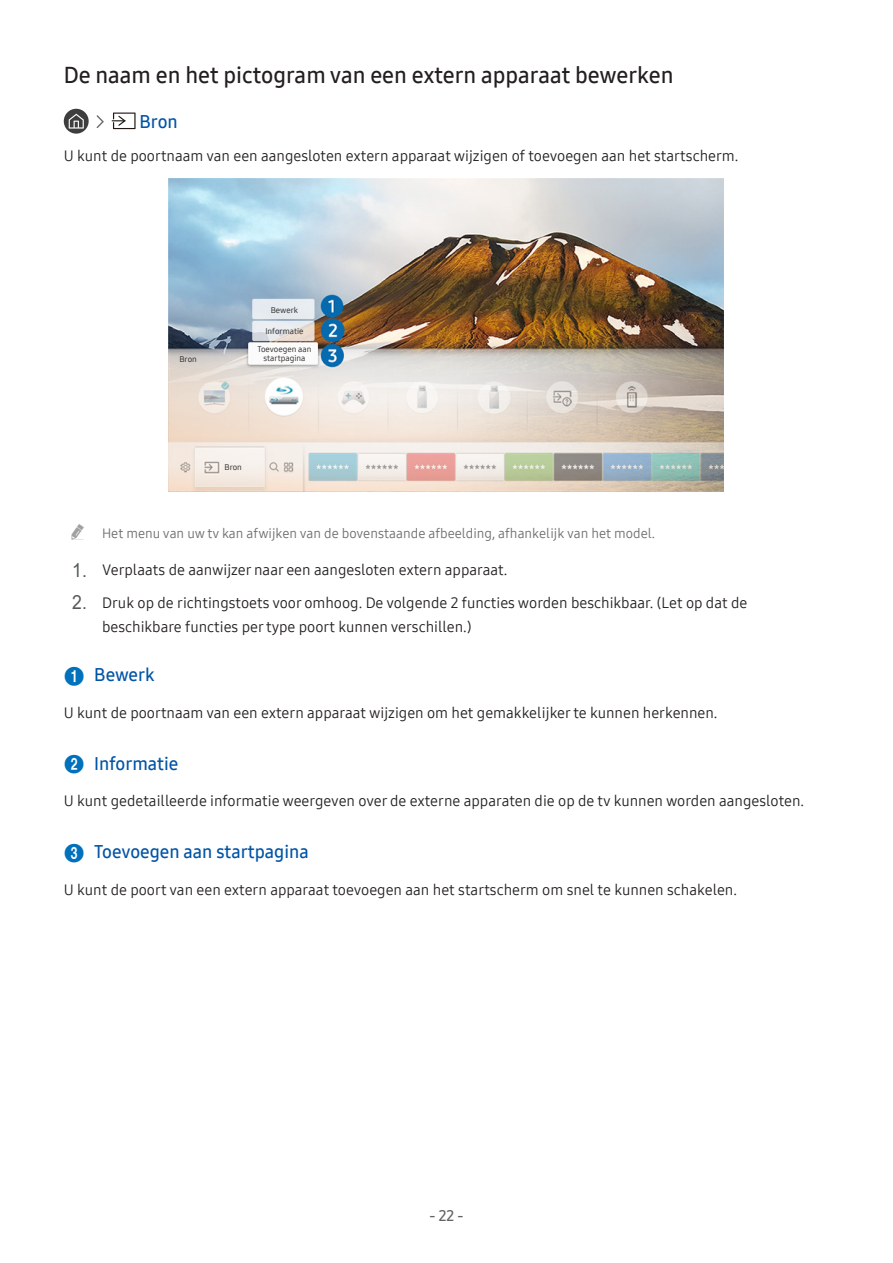
<style>
.page{position:relative;width:893px;height:1263px;background:#fff}
.page>*{position:absolute;margin:0;border:0;box-sizing:border-box;transform-origin:0 0}
.Heading2{font:22.5px "Samsung One 600";color:#231f20}
.Description-navi{font:18px "Samsung One 600";color:#0154a6}
.Description{font:15px/24px "Samsung One 400";color:#231f20}
.t1{font:15px "Samsung One 600";color:#636366}
.t2{font:13.5px "Samsung One 400";color:#6c6d70}
.Description-Center-C{font:8.25px/9px "Samsung One 400";color:#231f20;text-align:center}
.Description-Cell{font:8.25px "Samsung One 400";color:#231f20}
.s1{font-family:"Arial";font-size:19.5px;color:#57585a}
.s2{font-family:"Numberblackfilled";font-size:19.5px;color:#0071bc}
</style>
<div class="page">
<div style="left:64px;top:109px;width:25px;height:25px;background:#3e3e3f;border-radius:50%"></div>
<svg style="left:69px;top:114px;width:15px;height:15px"></svg>
<svg style="left:97px;top:115px;width:7px;height:13px"></svg>
<svg style="left:112px;top:113px;width:24px;height:16px"></svg>
<img style="left:169px;top:179px;width:555px;height:312px">
<p class="Heading2" style="left:64px;top:60px;width:611px">De naam en het pictogram van een extern apparaat bewerken</p>
<p class="Description-navi" style="left:140px;top:109px;width:40px">Bron</p>
<p class="Description" style="left:64px;top:143px;width:676px">U kunt de poortnaam van een aangesloten extern apparaat wijzigen of toevoegen aan het startscherm.</p>
<p class="Description-Center-C" style="left:271px;top:305px;width:29px">Bewerk</p>
<p class="Description-Center-C" style="left:265px;top:327px;width:40px">Informatie</p>
<p class="Description-Cell" style="left:179px;top:354px;width:19px">Bron</p>
<p class="Description-Center-C" style="left:257px;top:345px;width:55px">Toevoegen aan startpagina</p>
<p class="Description-Cell" style="left:225px;top:462px;width:19px">Bron</p>
<p class="t2" style="left:102px;top:525px;width:555px">Het menu van uw tv kan afwijken van de bovenstaande afbeelding, afhankelijk van het model.</p>
<p class="Description" style="left:72px;top:558px;width:437px"><span class="s1">1.</span> Verplaats de aanwijzer naar een aangesloten extern apparaat.</p>
<p class="Description" style="left:102px;top:590px;width:647px;text-indent:-30px"><span class="s1">2.</span> Druk op de richtingstoets voor omhoog. De volgende 2 functies worden beschikbaar. (Let op dat de beschikbare functies per type poort kunnen verschillen.)</p>
<p class="Description-navi" style="left:64px;top:663px;width:93px"><span class="s2">1</span> Bewerk</p>
<p class="Description" style="left:64px;top:700px;width:655px">U kunt de poortnaam van een extern apparaat wijzigen om het gemakkelijker te kunnen herkennen.</p>
<p class="Description-navi" style="left:64px;top:751px;width:116px"><span class="s2">2</span> Informatie</p>
<p class="Description" style="left:64px;top:789px;width:742px">U kunt gedetailleerde informatie weergeven over de externe apparaten die op de tv kunnen worden aangesloten.</p>
<p class="Description-navi" style="left:64px;top:840px;width:247px"><span class="s2">3</span> Toevoegen aan startpagina</p>
<p class="Description" style="left:64px;top:877px;width:675px">U kunt de poort van een extern apparaat toevoegen aan het startscherm om snel te kunnen schakelen.</p>
<p class="t1" style="left:429px;top:1205px;width:35px">- 22 -</p>
</div>
